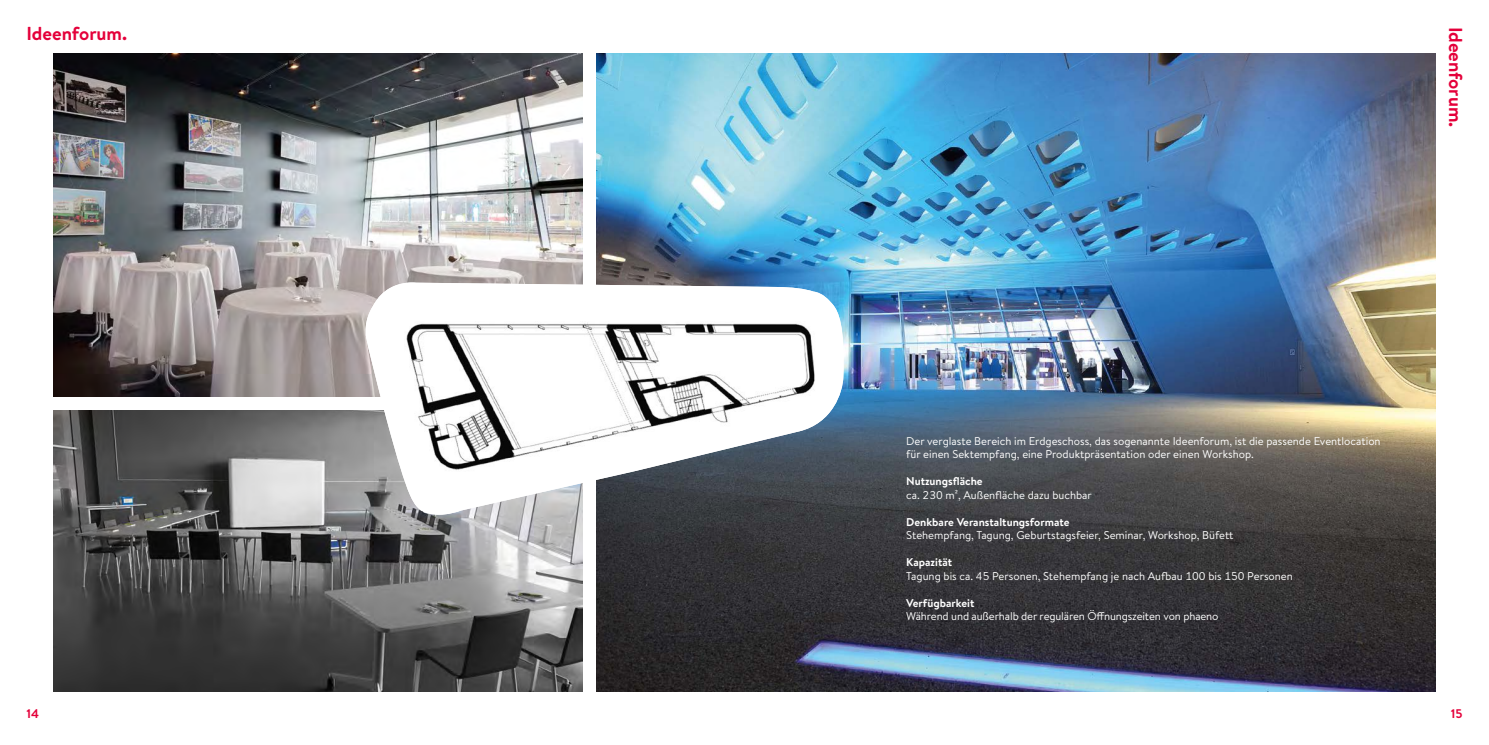
<style>
.page{position:relative;width:1489px;height:745px;background:#fff}
.page>*{position:absolute;margin:0;border:0;box-sizing:border-box;transform-origin:0 0}
.t1{font:700 18.75px "Brandon Text";color:#e4003a}
.t2{font:700 12.5px "Brandon Text";color:#e4003a}
.t3{font:11.25px/13.5px "Brandon Text";color:#fff}
.t4{font:700 11.25px "Brandon Text";color:#fff}
</style>
<div class="page">
<img style="left:596px;top:53px;width:839px;height:638px">
<img style="left:53px;top:53px;width:529px;height:343px">
<img style="left:53px;top:410px;width:529px;height:281px">
<img style="left:364px;top:282px;width:481px;height:232px">
<h1 class="t1" style="left:27px;top:20px;width:102px">Ideenforum.</h1>
<h1 class="t1" style="left:1468px;top:27px;width:102px;rotate:90deg">Ideenforum.</h1>
<p class="t3" style="left:906px;top:433px;width:476px">Der verglaste Bereich im Erdgeschoss, das sogenannte Ideenforum, ist die passende Eventlocation für einen Sektempfang, eine Produktpräsentation oder einen Workshop.</p>
<p class="t4" style="left:906px;top:473px;width:78px">Nutzungsfläche</p>
<p class="t3" style="left:906px;top:487px;width:187px">ca. 230 m², Außenfläche dazu buchbar</p>
<p class="t4" style="left:906px;top:513px;width:165px">Denkbare Veranstaltungsformate</p>
<p class="t3" style="left:906px;top:528px;width:329px">Stehempfang, Tagung, Geburtstagsfeier, Seminar, Workshop, Büfett</p>
<p class="t4" style="left:906px;top:554px;width:47px">Kapazität</p>
<p class="t3" style="left:906px;top:568px;width:388px">Tagung bis ca. 45 Personen, Stehempfang je nach Aufbau 100 bis 150 Personen</p>
<p class="t4" style="left:906px;top:594px;width:70px">Verfügbarkeit</p>
<p class="t3" style="left:906px;top:609px;width:314px">Während und außerhalb der regulären Öffnungszeiten von phaeno</p>
<p class="t2" style="left:27px;top:704px;width:14px">14</p>
<p class="t2" style="left:1450px;top:704px;width:13px">15</p>
</div>
